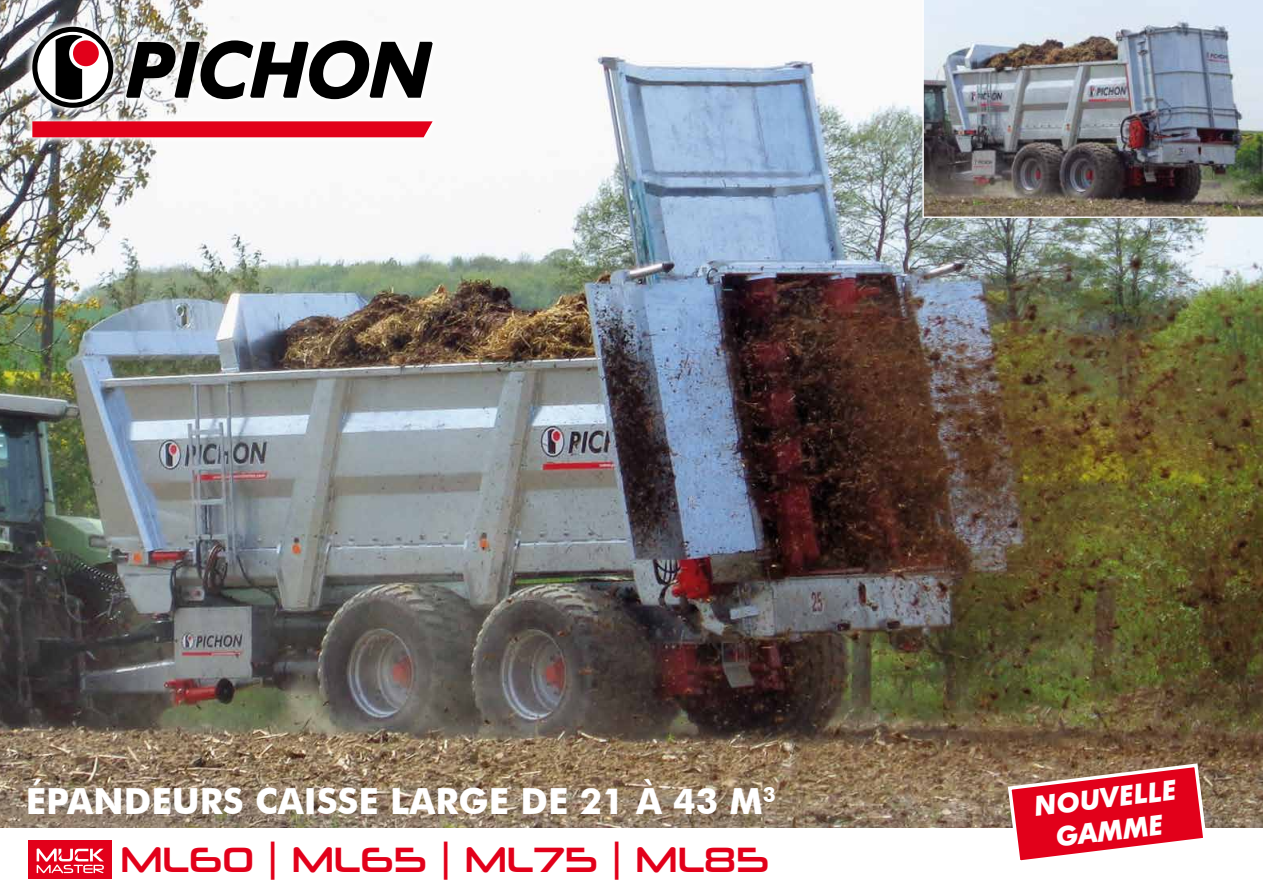
<style>
.page{position:relative;width:1263px;height:893px;background:#fff}
.page>*{position:absolute;margin:0;border:0;box-sizing:border-box;transform-origin:0 0}
.t1{font:700 36px "Futura BT";color:#fff}
.t2{font:35.4px "Neuropolitical Rg";color:#e2001a}
.t3{font:italic 700 27.45px/33px "Futura BT";color:#fff;text-align:center}
</style>
<div class="page">
<img style="left:0;top:0;width:1263px;height:828px">
<img style="left:922px;top:0;width:341px;height:218px">
<div style="left:28px;top:840px;width:84px;height:39px;background:#e2001a"></div>
<svg style="left:37px;top:848px;width:67px;height:25px"></svg>
<div style="left:25px;top:19px;width:415px;height:126px;background:#fff;opacity:.95"></div>
<svg style="left:32px;top:121px;width:401px;height:16px;background:#e20821"></svg>
<svg style="left:126px;top:40px;width:307px;height:59px"></svg>
<svg style="left:32px;top:27px;width:81px;height:81px"></svg>
<div style="left:37px;top:32px;width:71px;height:71px;background:#fff;border-radius:50%"></div>
<div style="left:73px;top:40px;width:26px;height:26px;background:#e2001a;border-radius:50%"></div>
<svg style="left:56px;top:35px;width:26px;height:65px"></svg>
<svg style="left:1006px;top:761px;width:203px;height:100px"></svg>
<p class="t1" style="left:26px;top:779px;width:752px">ÉPANDEURS CAISSE LARGE DE 21 À 43 M<sup>3</sup></p>
<p class="t3" style="left:1032px;top:790px;width:145px;rotate:-7deg">NOUVELLE<br>GAMME</p>
<p class="t2" style="left:120px;top:837px;width:650px">ML60 | ML65 | ML75 | ML85</p>
</div>
